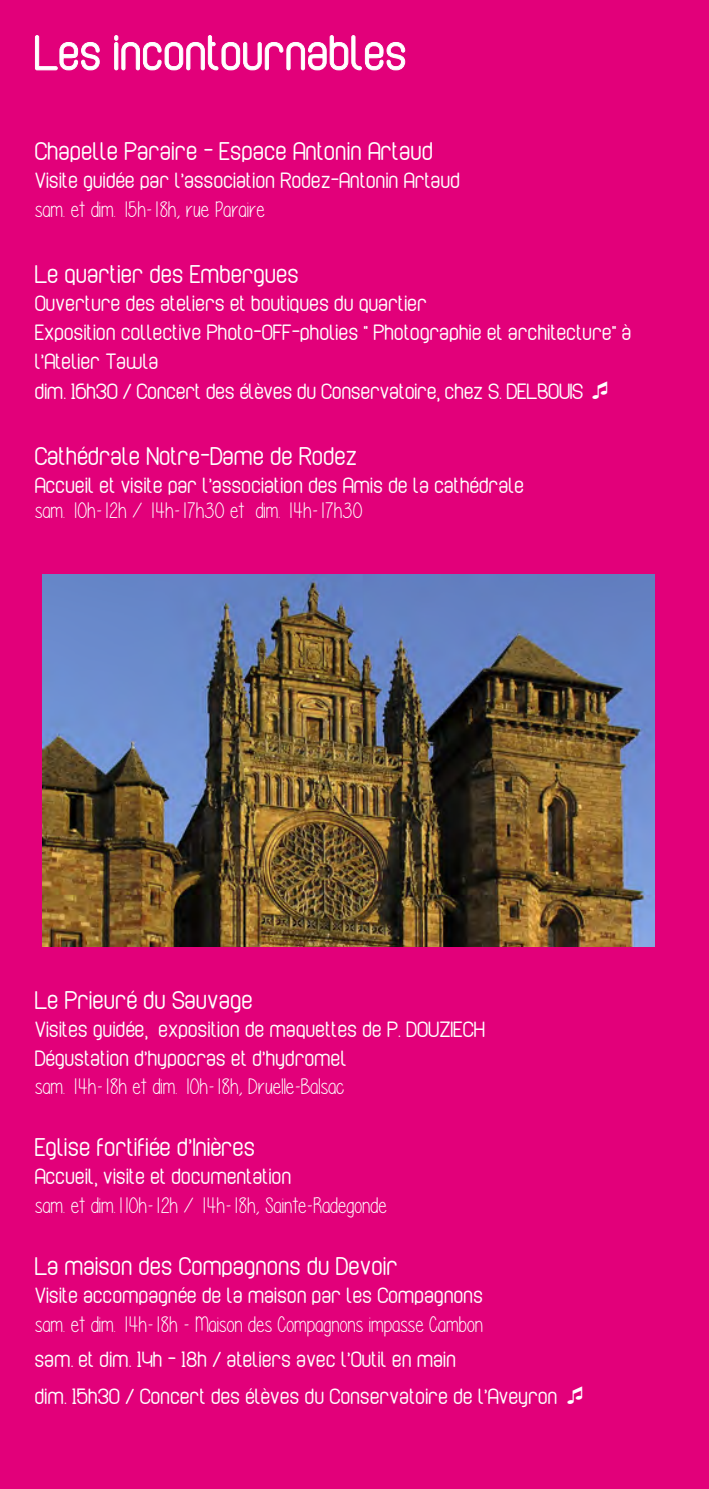
<style>
.page{position:relative;width:709px;height:1489px;background:#fff}
.page>*{position:absolute;margin:0;border:0;box-sizing:border-box;transform-origin:0 0}
.t1{font:52.5px "Cabo Rounded";color:#fff}
.t2{font:27.5px "Cabo Rounded";color:#fff}
.t3{font:23.75px/29px "Cabo Rounded";color:#fff}
.t4{font:22.5px "Please write me a song";color:#fff}
</style>
<div class="page">
<div style="left:0;top:0;width:709px;height:1488px;background:#e2007a"></div>
<img style="left:43px;top:574px;width:611px;height:372px">
<svg style="left:35px;top:35px;width:65px;height:35px"></svg>
<svg style="left:114px;top:35px;width:291px;height:35px"></svg>
<h1 class="t1" style="left:35px;top:26px;width:375px">Les incontournables</h1>
<p class="t2" style="left:35px;top:137px;width:400px">Chapelle Paraire - Espace Antonin Artaud</p>
<p class="t3" style="left:35px;top:166px;width:427px">Visite guidée par l`association Rodez-Antonin Artaud</p>
<p class="t4" style="left:35px;top:198px;width:231px">sam. et dim. 15h-18h, rue Paraire</p>
<p class="t2" style="left:35px;top:260px;width:266px">Le quartier des Embergues</p>
<p class="t3" style="left:35px;top:289px;width:597px">Ouverture des ateliers et boutiques du quartier<br>Exposition collective Photo-OFF-pholies " Photographie et architecture" à l`Atelier Tawla<br>dim. 16h30 / Concert des élèves du Conservatoire, chez S. DELBOUIS</p>
<p class="t2" style="left:35px;top:441px;width:324px">Cathédrale Notre-Dame de Rodez</p>
<p class="t3" style="left:35px;top:471px;width:491px">Accueil et visite par l`association des Amis de la cathédrale</p>
<p class="t4" style="left:35px;top:499px;width:329px">sam. 10h-12h / 14h-17h30 et dim. 14h-17h30</p>
<p class="t2" style="left:35px;top:985px;width:220px">Le Prieuré du Sauvage</p>
<p class="t3" style="left:35px;top:1015px;width:451px">Visites guidée, exposition de maquettes de P. DOUZIECH<br>Dégustation d`hypocras et d`hydromel</p>
<p class="t4" style="left:35px;top:1075px;width:311px">sam. 14h-18h et dim. 10h-18h, Druelle-Balsac</p>
<p class="t2" style="left:35px;top:1132px;width:222px">Eglise fortifiée d`Inières</p>
<p class="t3" style="left:35px;top:1162px;width:258px">Accueil, visite et documentation</p>
<p class="t4" style="left:35px;top:1193px;width:353px">sam. et dim.110h-12h / 14h-18h, Sainte-Radegonde</p>
<p class="t2" style="left:35px;top:1251px;width:365px">La maison des Compagnons du Devoir</p>
<p class="t3" style="left:35px;top:1280px;width:450px">Visite accompagnée de la maison par les Compagnons</p>
<p class="t4" style="left:35px;top:1312px;width:449px">sam. et dim. 14h-18h - Maison des Compagnons impasse Cambon</p>
<p class="t3" style="left:35px;top:1340px;width:524px;line-height:37px">sam. et dim. 14h - 18h / ateliers avec l`Outil en main<br>dim. 15h30 / Concert des élèves du Conservatoire de l`Aveyron</p>
</div>
